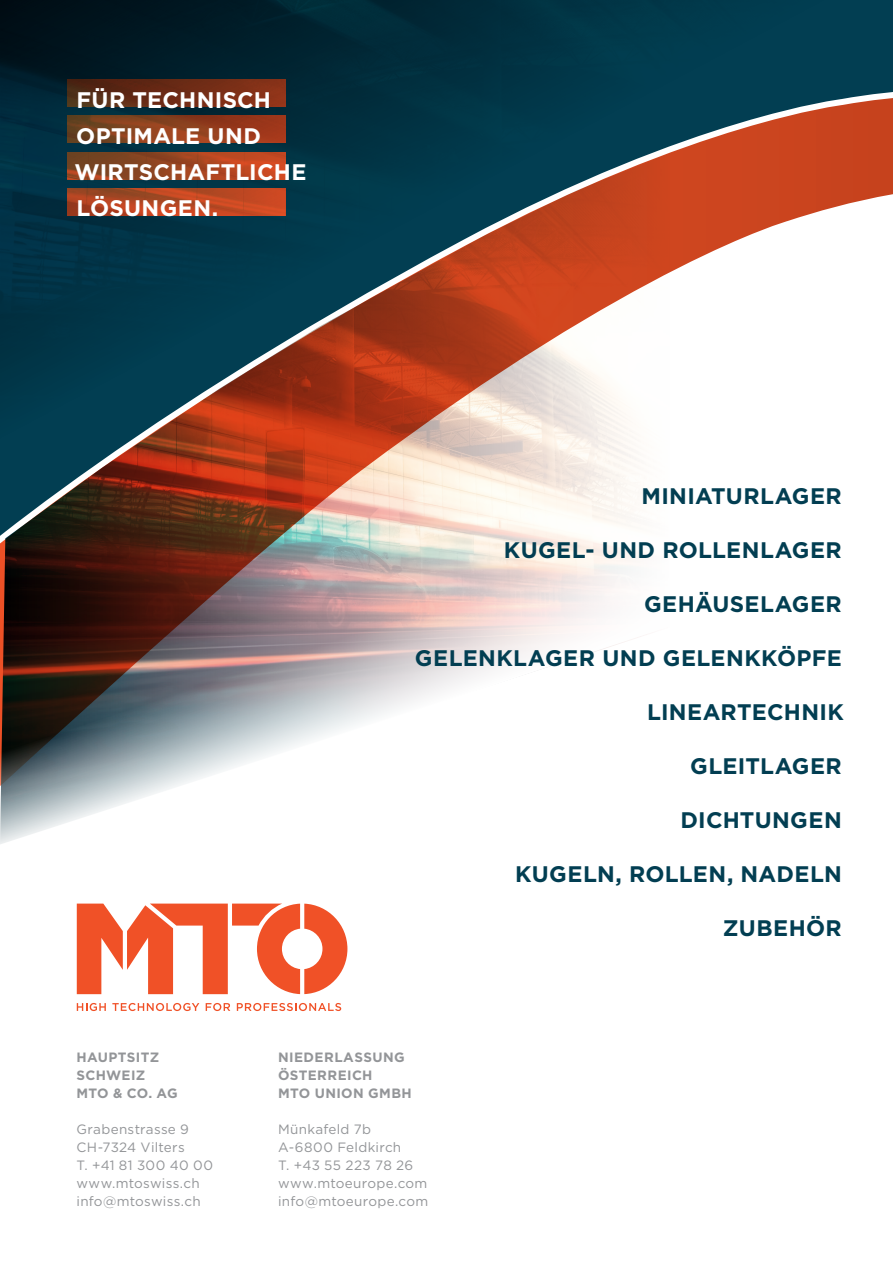
<style>
.page{position:relative;width:893px;height:1263px;background:#fff}
.page>*{position:absolute;margin:0;border:0;box-sizing:border-box;transform-origin:0 0}
.Schlagwörter{font:700 22.5px "Gotham";letter-spacing:.015em;color:#023e52}
.Schlagwörter-2{font:700 22.5px/36px "Gotham";letter-spacing:.01em;color:#fff}
.Grundschrift{font:13.5px "Gotham";letter-spacing:.02em;color:#939598}
.Untertitel{font:700 13.5px "Gotham";letter-spacing:.025em;color:#939598}
</style>
<div class="page">
<img style="left:0;top:0;width:893px;height:273px">
<img style="left:0;top:153px;width:670px;height:321px">
<img style="left:0;top:474px;width:641px;height:370px">
<svg style="left:77px;top:1003px;width:29px;height:8px"></svg>
<svg style="left:112px;top:1003px;width:87px;height:8px"></svg>
<svg style="left:206px;top:1003px;width:24px;height:8px"></svg>
<svg style="left:237px;top:1003px;width:104px;height:8px"></svg>
<svg style="left:77px;top:903px;width:270px;height:91px"></svg>
<p class="Schlagwörter-2" style="left:74px;top:82px;width:233px">FÜR TECHNISCH<br>OPTIMALE UND<br>WIRTSCHAFTLICHE<br>LÖSUNGEN.</p>
<p class="Schlagwörter" style="left:641px;top:481px;width:202px">MINIATURLAGER</p>
<p class="Schlagwörter" style="left:504px;top:535px;width:339px">KUGEL- UND ROLLENLAGER</p>
<p class="Schlagwörter" style="left:644px;top:589px;width:199px">GEHÄUSELAGER</p>
<p class="Schlagwörter" style="left:415px;top:643px;width:428px">GELENKLAGER UND GELENKKÖPFE</p>
<p class="Schlagwörter" style="left:647px;top:697px;width:198px">LINEARTECHNIK</p>
<p class="Schlagwörter" style="left:690px;top:751px;width:153px">GLEITLAGER</p>
<p class="Schlagwörter" style="left:680px;top:805px;width:163px">DICHTUNGEN</p>
<p class="Schlagwörter" style="left:515px;top:859px;width:328px">KUGELN, ROLLEN, NADELN</p>
<p class="Schlagwörter" style="left:723px;top:913px;width:121px">ZUBEHÖR</p>
<p class="Untertitel" style="left:77px;top:1048px;width:84px">HAUPTSITZ</p>
<p class="Untertitel" style="left:77px;top:1066px;width:70px">SCHWEIZ</p>
<p class="Untertitel" style="left:77px;top:1084px;width:103px">MTO &amp; CO. AG</p>
<p class="Grundschrift" style="left:77px;top:1121px;width:114px">Grabenstrasse 9</p>
<p class="Grundschrift" style="left:77px;top:1139px;width:110px">CH-7324 Vilters</p>
<p class="Grundschrift" style="left:77px;top:1157px;width:138px">T. +41 81 300 40 00</p>
<p class="Grundschrift" style="left:77px;top:1175px;width:125px">www.mtoswiss.ch</p>
<p class="Grundschrift" style="left:77px;top:1193px;width:126px">info@mtoswiss.ch</p>
<p class="Untertitel" style="left:278px;top:1048px;width:128px">NIEDERLASSUNG</p>
<p class="Untertitel" style="left:278px;top:1066px;width:96px">ÖSTERREICH</p>
<p class="Untertitel" style="left:278px;top:1084px;width:135px">MTO UNION GMBH</p>
<p class="Grundschrift" style="left:278px;top:1121px;width:95px">Münkafeld 7b</p>
<p class="Grundschrift" style="left:278px;top:1139px;width:125px">A-6800 Feldkirch</p>
<p class="Grundschrift" style="left:278px;top:1157px;width:137px">T. +43 55 223 78 26</p>
<p class="Grundschrift" style="left:278px;top:1175px;width:151px">www.mtoeurope.com</p>
<p class="Grundschrift" style="left:278px;top:1193px;width:152px">info@mtoeurope.com</p>
</div>
